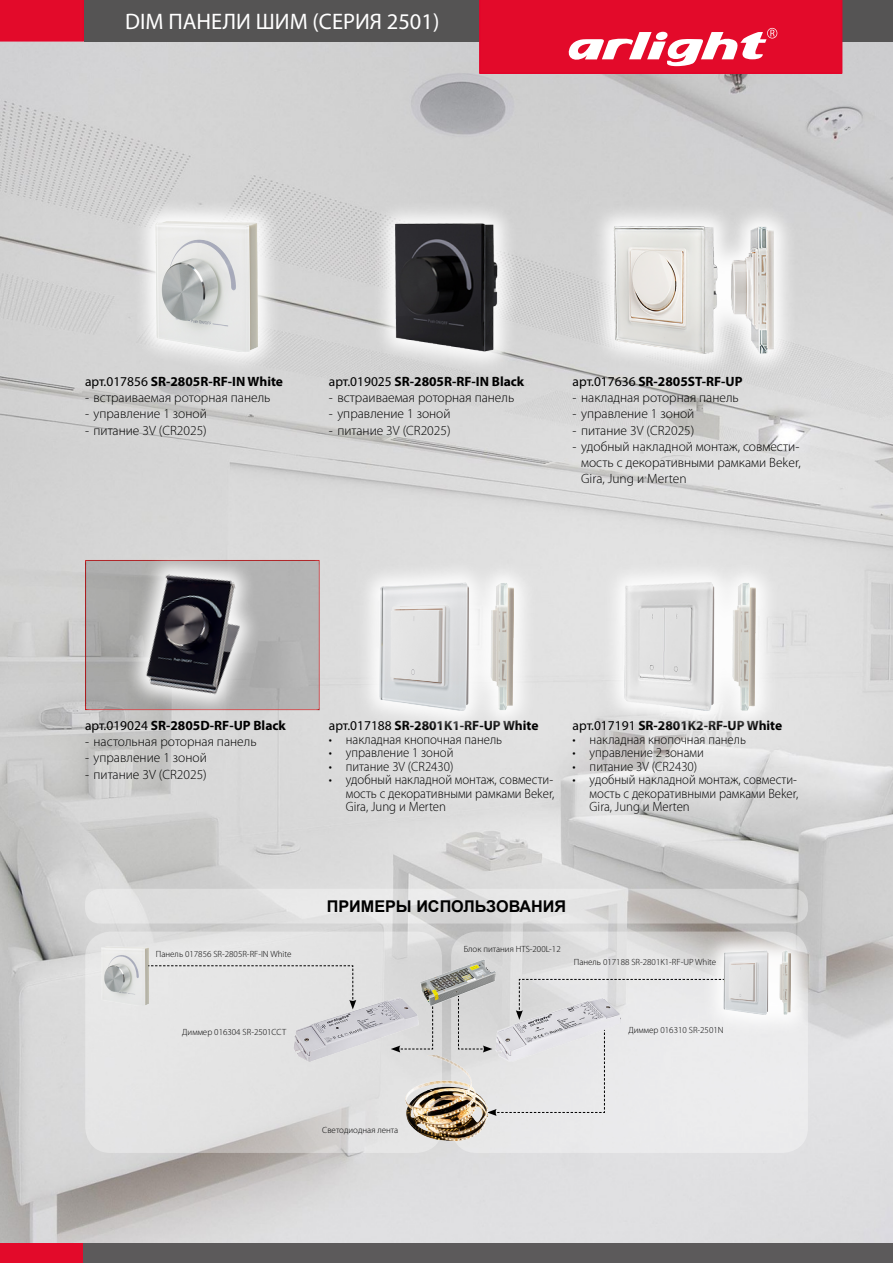
<style>
.page{position:relative;width:893px;height:1263px;background:#fff}
.page>*{position:absolute;margin:0;border:0;box-sizing:border-box;transform-origin:0 0}
.t1{font:22.5px "Myriad Pro";color:#fff}
.t2{font:700 16.2px "Arial";color:#000}
.t3{font:300 13.5px/16.2px "Myriad Pro";color:#000;text-align:justify}
.t4{font:300 13.5px/13.5px "Myriad Pro";color:#000;text-align:justify;scale:.95 1}
.t5{font:700 13.5px "Myriad Pro";color:#000}
.t6{font:300 9px "Myriad Pro";color:#000}
.s1{font-weight:400}
</style>
<div class="page">
<img style="left:0;top:42px;width:893px;height:1202px">
<div style="left:0;top:0;width:84px;height:42px;background:#e30a2a"></div>
<div style="left:84px;top:0;width:809px;height:42px;background:#555454"></div>
<svg style="left:479px;top:0;width:363px;height:74px;background:#e62642"></svg>
<div style="left:0;top:1244px;width:83px;height:19px;background:#e30a2a"></div>
<div style="left:83px;top:1244px;width:810px;height:19px;background:#5c5a5b"></div>
<div style="left:82px;top:557px;width:242px;height:155px;background:#000;opacity:.75"></div>
<svg style="left:85px;top:889px;width:723px;height:34px;background:#dcdcdb"></svg>
<svg style="left:85px;top:931px;width:357px;height:222px;background:#e1e0e0"></svg>
<svg style="left:451px;top:931px;width:357px;height:222px;background:#e5e5e5"></svg>
<div style="left:131px;top:197px;width:151px;height:178px;background:#fff;opacity:.96"></div>
<img style="left:156px;top:211px;width:102px;height:141px">
<img style="left:102px;top:942px;width:46px;height:64px">
<div style="left:371px;top:200px;width:150px;height:175px;background:#fff;opacity:.96"></div>
<img style="left:395px;top:224px;width:103px;height:128px">
<div style="left:589px;top:202px;width:209px;height:175px;background:#fff;opacity:.96"></div>
<img style="left:613px;top:226px;width:160px;height:128px">
<div style="left:355px;top:559px;width:183px;height:175px;background:#fff;opacity:.96"></div>
<img style="left:379px;top:583px;width:134px;height:127px">
<div style="left:700px;top:927px;width:115px;height:111px;background:#fff;opacity:.96"></div>
<img style="left:724px;top:951px;width:67px;height:63px">
<div style="left:601px;top:558px;width:179px;height:176px;background:#fff;opacity:.96"></div>
<img style="left:625px;top:583px;width:131px;height:127px">
<div style="left:147px;top:965px;width:209px;height:44px;background:#e5e5e5"></div>
<svg style="left:419px;top:1003px;width:14px;height:49px"></svg>
<svg style="left:458px;top:978px;width:267px;height:138px;background:#e4e4e5"></svg>
<img style="left:294px;top:998px;width:125px;height:63px">
<img style="left:406px;top:1055px;width:81px;height:85px">
<img style="left:495px;top:998px;width:126px;height:63px">
<svg style="left:95px;top:531px;width:194px;height:207px;background:#c3c2c2"></svg>
<img style="left:122px;top:559px;width:139px;height:151px">
<img style="left:421px;top:959px;width:74px;height:47px">
<h1 class="t1" style="left:125px;top:7px;width:316px">DIM ПАНЕЛИ ШИМ (СЕРИЯ 2501)</h1>
<p class="t5" style="left:85px;top:373px;width:200px"><span class="s1">арт.017856</span> SR-2805R-RF-IN White</p>
<p class="t3" style="left:85px;top:390px;width:187px">- встраиваемая роторная панель</p>
<p class="t3" style="left:85px;top:406px;width:123px">- управление 1 зоной</p>
<p class="t3" style="left:85px;top:422px;width:123px">- питание 3V (CR2025)</p>
<p class="t5" style="left:329px;top:373px;width:197px"><span class="s1">арт.019025</span> SR-2805R-RF-IN Black</p>
<p class="t3" style="left:329px;top:390px;width:187px">- встраиваемая роторная панель</p>
<p class="t3" style="left:329px;top:406px;width:123px">- управление 1 зоной</p>
<p class="t3" style="left:329px;top:422px;width:123px">- питание 3V (CR2025)</p>
<p class="t5" style="left:573px;top:373px;width:172px"><span class="s1">арт.017636</span> SR-2805ST-RF-UP</p>
<p class="t3" style="left:573px;top:390px;width:168px">- накладная роторная панель</p>
<p class="t3" style="left:573px;top:406px;width:123px">- управление 1 зоной</p>
<p class="t3" style="left:573px;top:422px;width:123px">- питание 3V (CR2025)</p>
<p class="t3" style="left:581px;top:438px;width:221px;text-indent:-9px">- удобный накладной монтаж, совмести&shy;мость с декоративными рамками Beker, Gira, Jung и Merten</p>
<p class="t5" style="left:85px;top:717px;width:202px"><span class="s1">арт.019024</span> SR-2805D-RF-UP Black</p>
<p class="t3" style="left:85px;top:734px;width:173px">- настольная роторная панель</p>
<p class="t3" style="left:85px;top:750px;width:123px">- управление 1 зоной</p>
<p class="t3" style="left:85px;top:766px;width:123px">- питание 3V (CR2025)</p>
<p class="t5" style="left:329px;top:717px;width:211px"><span class="s1">арт.017188</span> SR-2801K1-RF-UP White</p>
<p class="t4" style="left:329px;top:732px;width:184px">• накладная кнопочная панель</p>
<p class="t4" style="left:329px;top:746px;width:133px">• управление 1 зоной</p>
<p class="t4" style="left:329px;top:759px;width:133px">• питание 3V (CR2430)</p>
<p class="t4" style="left:346px;top:773px;width:221px;text-indent:-17px">• удобный накладной монтаж, совмести&shy;мость с декоративными рамками Beker, Gira, Jung и Merten</p>
<p class="t5" style="left:573px;top:717px;width:211px"><span class="s1">арт.017191</span> SR-2801K2-RF-UP White</p>
<p class="t4" style="left:573px;top:732px;width:184px">• накладная кнопочная панель</p>
<p class="t4" style="left:573px;top:746px;width:140px">• управление 2 зонами</p>
<p class="t4" style="left:573px;top:759px;width:133px">• питание 3V (CR2430)</p>
<p class="t4" style="left:590px;top:773px;width:221px;text-indent:-17px">• удобный накладной монтаж, совмести&shy;мость с декоративными рамками Beker, Gira, Jung и Merten</p>
<p class="t6" style="left:156px;top:949px;width:137px">Панель 017856 SR-2805R-RF-IN White</p>
<p class="t2" style="left:327px;top:895px;width:241px">ПРИМЕРЫ ИСПОЛЬЗОВАНИЯ</p>
<p class="t6" style="left:464px;top:943px;width:99px">Блок питания HTS-200L-12</p>
<p class="t6" style="left:574px;top:957px;width:144px">Панель 017188 SR-2801K1-RF-UP White</p>
<p class="t6" style="left:182px;top:1027px;width:105px">Диммер 016304 SR-2501CCT</p>
<p class="t6" style="left:628px;top:1025px;width:97px">Диммер 016310 SR-2501N</p>
<p class="t6" style="left:322px;top:1125px;width:77px">Светодиодная лента</p>
</div>
